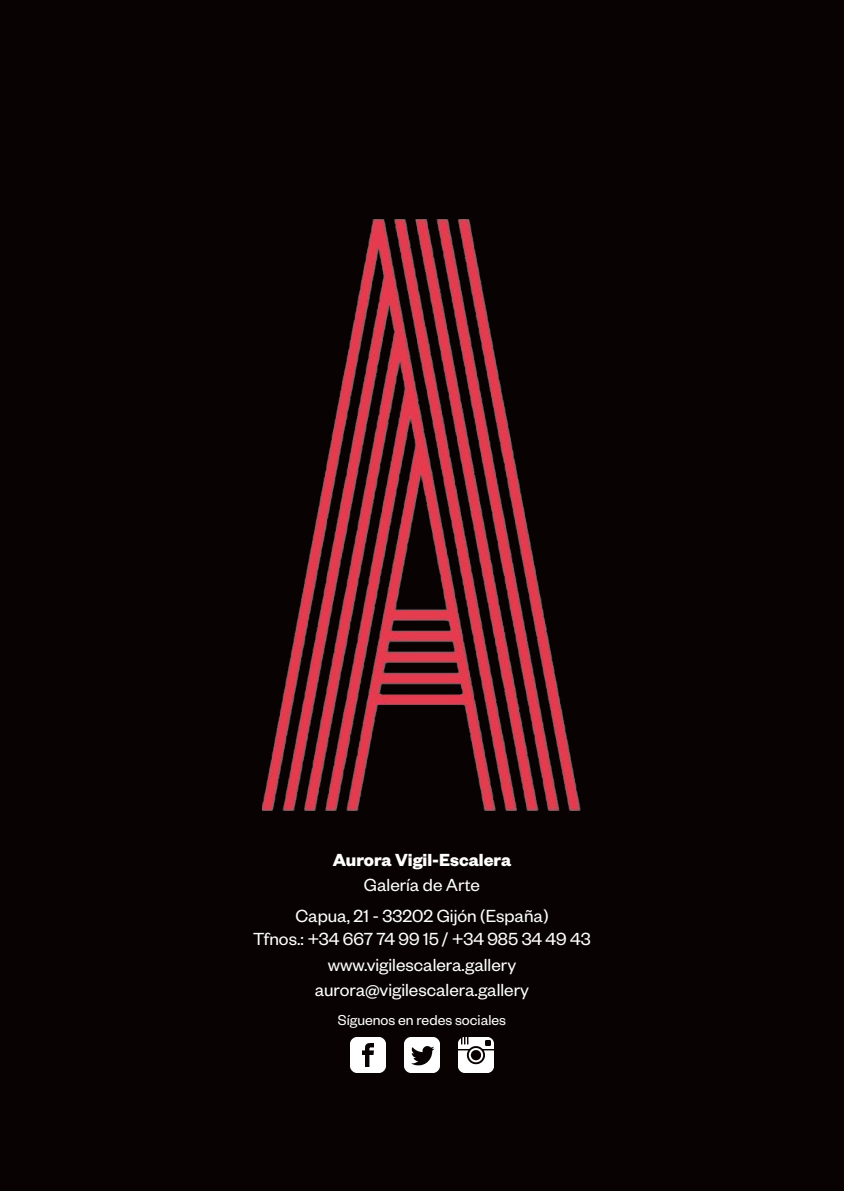
<style>
.page{position:relative;width:844px;height:1191px;background:#fff}
.page>*{position:absolute;margin:0;border:0;box-sizing:border-box;transform-origin:0 0}
.t1{font:19.25px/23.1px "Founders Grotesk";color:#fff;text-align:center}
.t2{font:700 19.25px "Founders Grotesk";color:#fff}
.t3{font:15.75px "Founders Grotesk";color:#fff}
</style>
<div class="page">
<div style="left:0;top:0;width:843px;height:1191px;background:#080302"></div>
<img style="left:262px;top:219px;width:319px;height:591px">
<img style="left:351px;top:1037px;width:34px;height:35px">
<img style="left:404px;top:1037px;width:35px;height:35px">
<img style="left:458px;top:1037px;width:35px;height:35px">
<p class="t2" style="left:332px;top:847px;width:180px">Aurora Vigil-Escalera</p>
<p class="t1" style="left:364px;top:872px;width:117px">Galería de Arte</p>
<p class="t1" style="left:253px;top:903px;width:339px">Capua, 21 - 33202 Gijón (España)<br>Tfnos.: +34 667 74 99 15 / +34 985 34 49 43</p>
<p class="t1" style="left:327px;top:952px;width:190px">www.vigilescalera.gallery</p>
<p class="t1" style="left:315px;top:977px;width:216px">aurora@vigilescalera.gallery</p>
<p class="t3" style="left:338px;top:1010px;width:170px">Síguenos en redes sociales</p>
</div>
